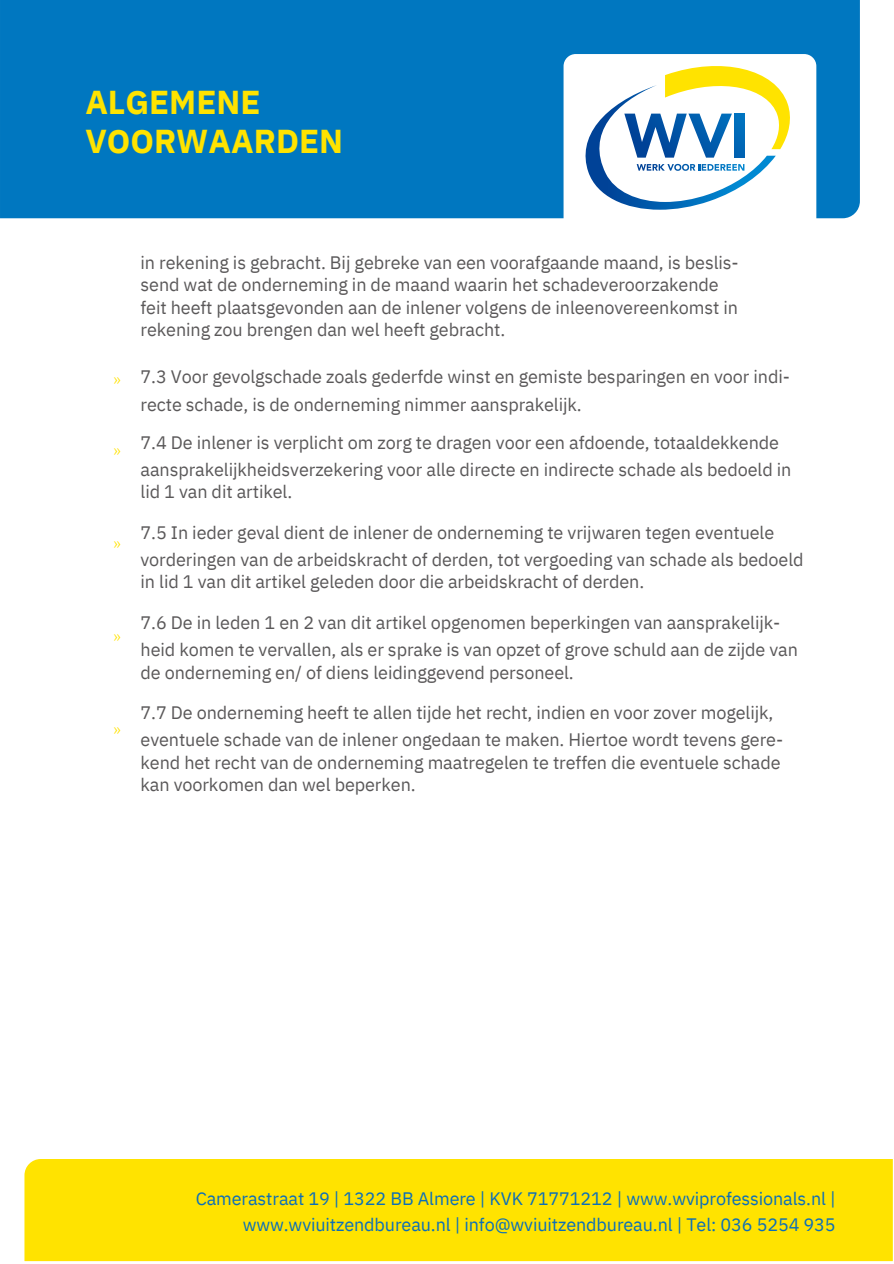
<style>
.page{position:relative;width:894px;height:1264px;background:#fff}
.page>*{position:absolute;margin:0;border:0;box-sizing:border-box;transform-origin:0 0}
.t1{font:700 33px/39.5px "IBM Plex Sans";color:#ffe300}
.t2{font:18px/27px "IBM Plex Sans";letter-spacing:-.005em;color:#5a5859}
.t3{font:18px/26px "IBM Plex Sans";letter-spacing:-.005em;color:#0b6eb9;text-align:right}
.t4{font:300 18px "Open Sans Condensed";color:#ffe300}
</style>
<div class="page">
<div style="left:0;top:0;width:859px;height:218px;background:#0077c0"></div>
<div style="left:24px;top:1159px;width:868px;height:102px;background:#ffe300"></div>
<div style="left:563px;top:54px;width:253px;height:187px;background:#fff;border-radius:12px"></div>
<svg style="left:585px;top:66px;width:205px;height:144px"></svg>
<h1 class="t1" style="left:85px;top:80px;width:259px">ALGEMENE<br>VOORWAARDEN</h1>
<p class="t4" style="left:113px;top:366px;width:9px">»</p>
<p class="t4" style="left:113px;top:437px;width:9px">»</p>
<p class="t4" style="left:113px;top:530px;width:9px">»</p>
<p class="t4" style="left:113px;top:623px;width:9px">»</p>
<p class="t4" style="left:113px;top:716px;width:9px">»</p>
<p class="t2" style="left:140px;top:249px;width:599px;line-height:22.5px">in rekening is gebracht. Bij gebreke van een voorafgaande maand, is beslis&shy;send wat de onderneming in de maand waarin het schadeveroorzakende feit heeft plaatsgevonden aan de inlener volgens de inleenovereenkomst in rekening zou brengen dan wel heeft gebracht.</p>
<p class="t2" style="left:140px;top:362px;width:650px">7.3 Voor gevolgschade zoals gederfde winst en gemiste besparingen en voor indi&shy;recte schade, is de onderneming nimmer aansprakelijk.</p>
<p class="t2" style="left:140px;top:427px;width:652px">7.4 De inlener is verplicht om zorg te dragen voor een afdoende, totaaldekkende aansprakelijkheidsverzekering voor alle directe en indirecte schade als bedoeld in</p>
<p class="t2" style="left:140px;top:477px;width:153px">lid 1 van dit artikel.</p>
<p class="t2" style="left:140px;top:517px;width:664px">7.5 In ieder geval dient de inlener de onderneming te vrijwaren tegen eventuele vorderingen van de arbeidskracht of derden, tot vergoeding van schade als bedoeld</p>
<p class="t2" style="left:140px;top:567px;width:505px">in lid 1 van dit artikel geleden door die arbeidskracht of derden.</p>
<p class="t2" style="left:140px;top:607px;width:658px">7.6 De in leden 1 en 2 van dit artikel opgenomen beperkingen van aansprakelijk&shy;heid komen te vervallen, als er sprake is van opzet of grove schuld aan de zijde van</p>
<p class="t2" style="left:140px;top:657px;width:434px">de onderneming en/ of diens leidinggevend personeel.</p>
<p class="t2" style="left:140px;top:697px;width:644px">7.7 De onderneming heeft te allen tijde het recht, indien en voor zover mogelijk, eventuele schade van de inlener ongedaan te maken. Hiertoe wordt tevens gere-</p>
<p class="t2" style="left:140px;top:749px;width:641px;line-height:22.5px">kend het recht van de onderneming maatregelen te treffen die eventuele schade kan voorkomen dan wel beperken.</p>
<p class="t3" style="left:196px;top:1184px;width:641px">Camerastraat 19 | 1322 BB Almere | KVK 71771212 | www.wviprofessionals.nl | www.wviuitzendbureau.nl | info@wviuitzendbureau.nl | Tel: 036 5254 935</p>
</div>
